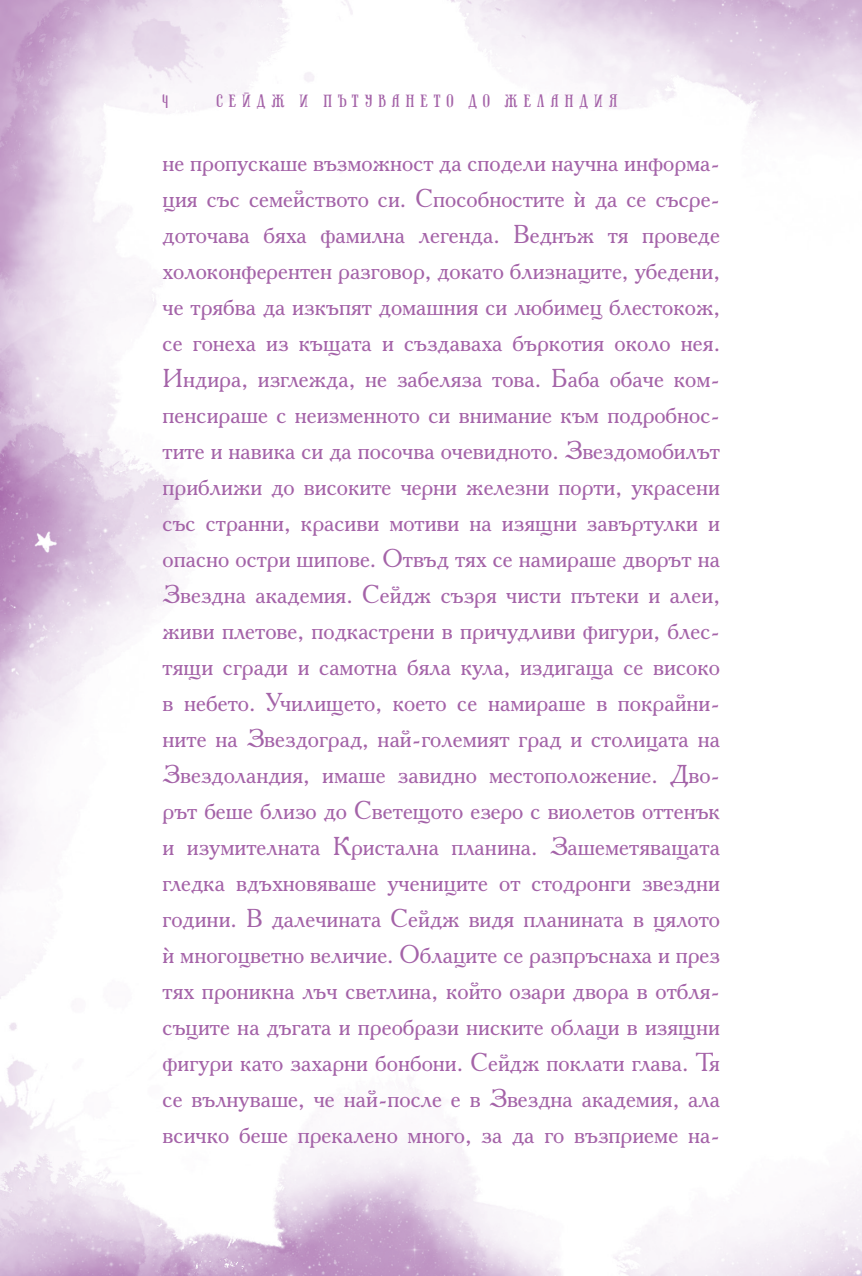
<style>
.page{position:relative;width:862px;height:1276px;background:#fff}
.page>*{position:absolute;margin:0;border:0;box-sizing:border-box;transform-origin:0 0}
.t1{font:25.88px/36px "Academy";color:#a463a8;text-align:justify}
.t2{font:18px "d Phaeton";letter-spacing:.31em;color:#a463a8}
.t3{font:18px "Verve Std";color:#a463a8}
</style>
<div class="page">
<img style="left:0;top:0;width:861px;height:1276px">
<p class="t3" style="left:162px;top:91px;width:7px">4</p>
<p class="t2" style="left:216px;top:90px;width:402px">СЕЙДЖ И ПЪТУВАНЕТО ДО ЖЕЛАНДИЯ</p>
<p class="t1" style="left:162px;top:144px;width:558px">не пропускаше възможност да сподели научна информа&shy;ция със семейството си. Способностите э да се съсре&shy;доточава бяха фамилна легенда. Веднъж тя проведе холоконферентен разговор, докато близнаците, убедени, че трябва да изкъпят домашния си любимец блестокож, се гонеха из къщата и създаваха бъркотия около нея.<br>Индира, изглежда, не забеляза това. Баба обаче ком&shy;пенсираше с неизменното си внимание към подробнос&shy;тите и навика си да посочва очевидното. Звездомобилът приближи до високите черни железни порти, украсени със странни, красиви мотиви на изящни завъртулки и опасно остри шипове. Отвъд тях се намираше дворът на Звездна академия. Сейдж съзря чисти пътеки и алеи, живи плетове, подкастрени в причудливи фигури, блес&shy;тящи сгради и самотна бяла кула, издигаща се високо в небето. Училището, което се намираше в покрайни&shy;ните на Звездоград, най-големият град и столицата на Звездоландия, имаше завидно местоположение. Дво&shy;рът беше близо до Светещото езеро с виолетов оттенък и изумителната Кристална планина. Зашеметяващата гледка вдъхновяваше учениците от стодронги звездни години. В далечината Сейдж видя планината в цялото э многоцветно величие. Облаците се разпръснаха и през тях проникна лъч светлина, който озари двора в отбля&shy;съците на дъгата и преобрази ниските облаци в изящни фигури като захарни бонбони. Сейдж поклати глава. Тя се вълнуваше, че най-после е в Звездна академия, ала всичко беше прекалено много, за да го възприеме на-</p>
</div>
